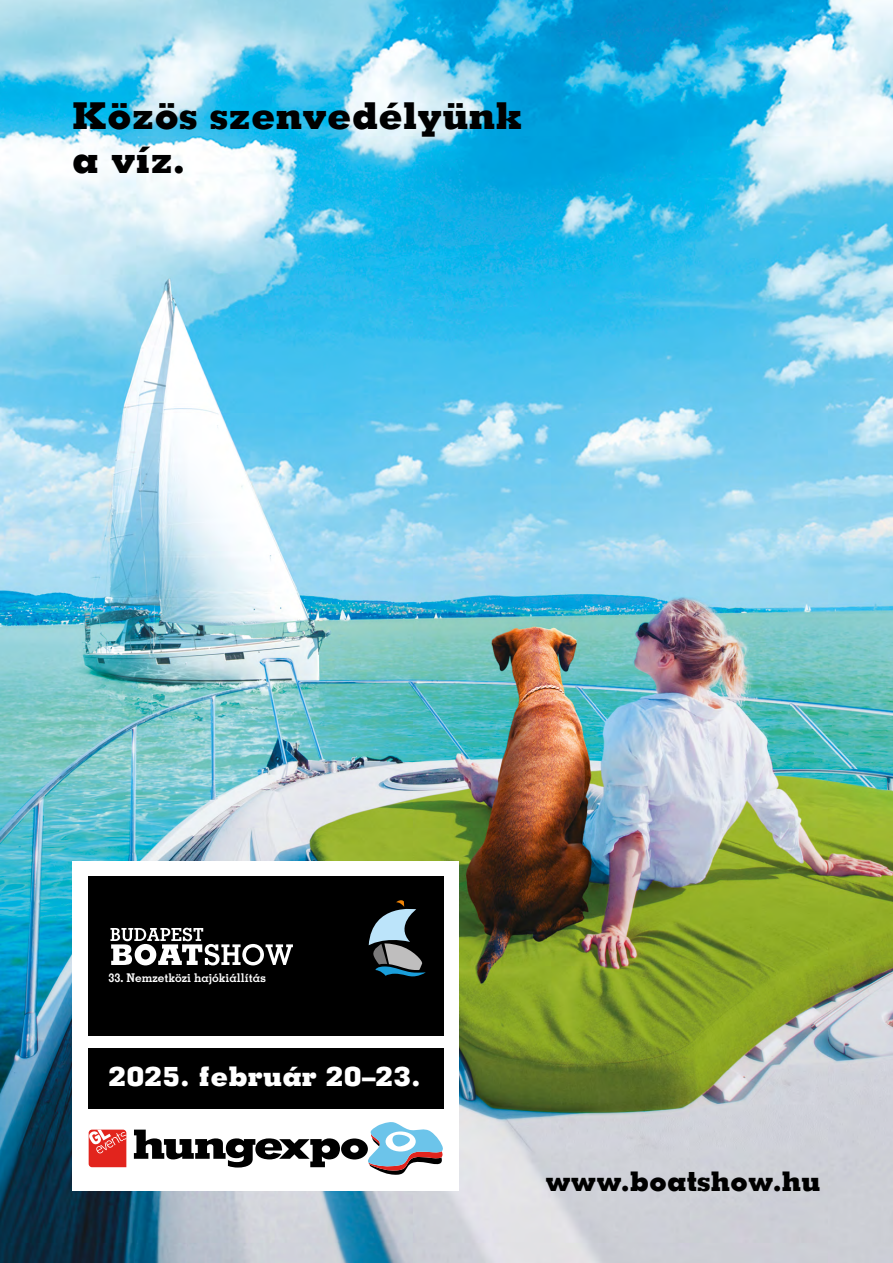
<style>
.page{position:relative;width:893px;height:1263px;background:#fff}
.page>*{position:absolute;margin:0;border:0;box-sizing:border-box;transform-origin:0 0}
.t1{font:800 37.05px/44.4px "Memphis LT Pro";color:#000}
.t2{font:800 27px "Memphis LT Pro";color:#fff}
.t3{font:800 27px "Memphis LT Pro";color:#000}
.t4{font:700 12px "Memphis LT Pro";color:#fff}
</style>
<div class="page">
<img style="left:0;top:0;width:893px;height:1263px">
<div style="left:72px;top:861px;width:387px;height:330px;background:#fff"></div>
<div style="left:88px;top:1048px;width:355px;height:60px;background:#000"></div>
<div style="left:88px;top:876px;width:355px;height:160px;background:#000"></div>
<svg style="left:110px;top:928px;width:183px;height:37px"></svg>
<svg style="left:369px;top:900px;width:57px;height:76px"></svg>
<svg style="left:89px;top:1129px;width:37px;height:38px"></svg>
<svg style="left:134px;top:1122px;width:309px;height:53px"></svg>
<svg style="left:0;top:231px;width:1px;height:79px"></svg>
<p class="t1" style="left:72px;top:93px;width:452px">Közös szenvedélyünk a víz.</p>
<p class="t4" style="left:108px;top:970px;width:159px">33. Nemzetközi hajókiállítás</p>
<p class="t2" style="left:108px;top:1059px;width:314px">2025. február 20–23.</p>
<p class="t3" style="left:545px;top:1163px;width:277px">www.boatshow.hu</p>
</div>
